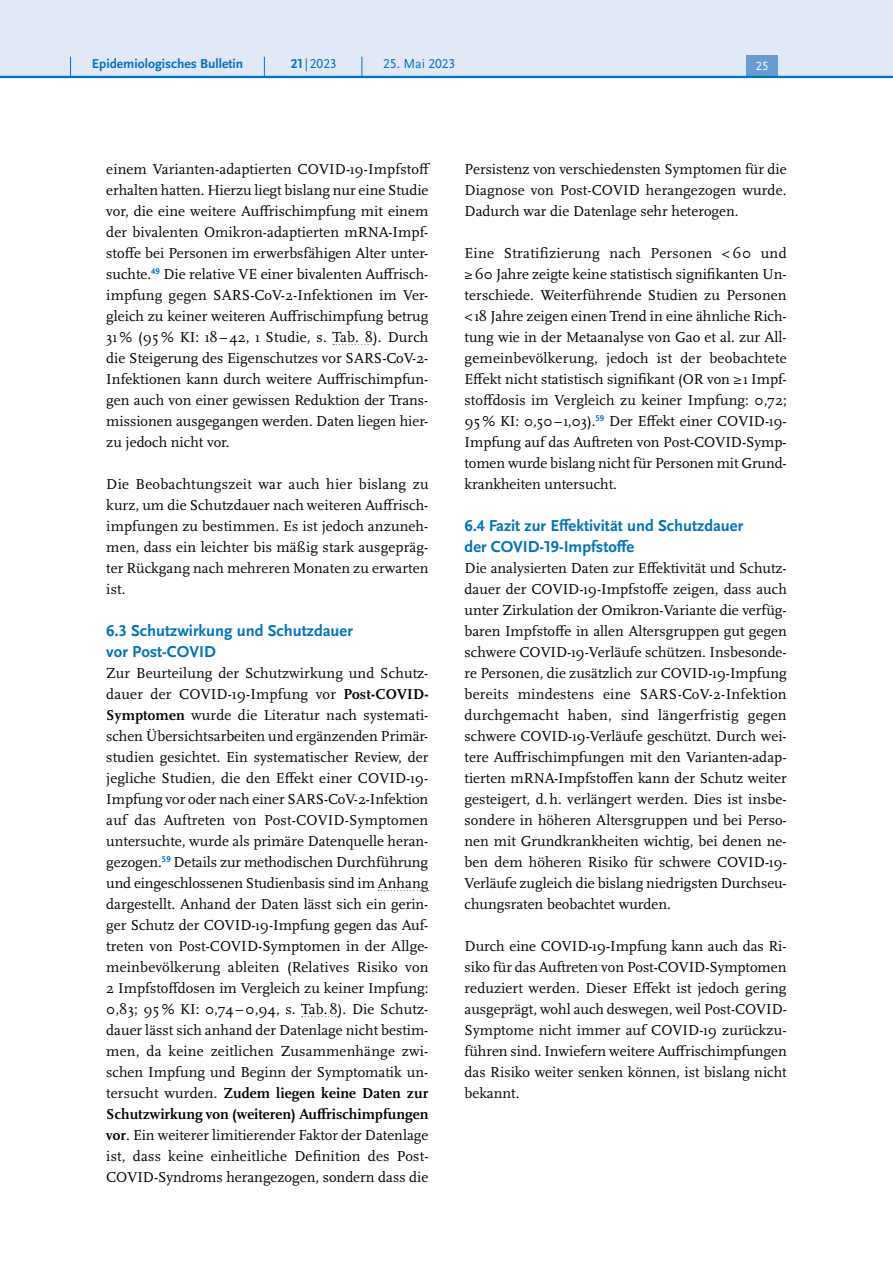
<style>
.page{position:relative;width:893px;height:1263px;background:#fff}
.page>*{position:absolute;margin:0;border:0;box-sizing:border-box;transform-origin:0 0}
.H4_-_Neu{font:700 16.5px/21px "Scala Sans Pro";color:#0072bc}
.P_-_Fließtext{font:15px/21px "Scala Pro";color:#000;text-align:justify}
.t1{font:700 13.5px "Scala Sans Pro";color:#0072bc}
.t2{font:13.5px "Scala Sans Pro";color:#0072bc}
.t3{font:12.45px "Scala Sans Pro";color:#fff}
.s1{font-weight:700}
</style>
<div class="page">
<svg style="left:333px;top:344px;width:41px;height:1px"></svg>
<svg style="left:378px;top:890px;width:51px;height:1px"></svg>
<svg style="left:302px;top:1016px;width:36px;height:1px"></svg>
<div style="left:0;top:0;width:893px;height:77px;background:#e1e8f6"></div>
<div style="left:746px;top:55px;width:32px;height:21px;background:#679bd2"></div>
<hr style="left:0;top:76px;width:893px;height:2px;background:#0072bc">
<svg style="left:70px;top:57px;width:1px;height:19px"></svg>
<svg style="left:264px;top:57px;width:1px;height:19px"></svg>
<svg style="left:362px;top:57px;width:1px;height:19px"></svg>
<p class="t1" style="left:92px;top:55px;width:153px">Epidemiologisches Bulletin</p>
<p class="t2" style="left:291px;top:55px;width:47px"><span class="s1">21</span> |2023</p>
<p class="t2" style="left:383px;top:55px;width:73px">25. Mai 2023</p>
<p class="t3" style="left:756px;top:59px;width:14px">25</p>
<p class="P_-_Fließtext" style="left:106px;top:158px;width:326px;text-align:left">einem Varianten-adaptierten COVID-19-Impfstoff erhalten hatten. Hierzu liegt bislang nur eine Studie vor, die eine weitere Auffrischimpfung mit einem der bivalenten Omikron-adaptierten mRNA-Impf&shy;stoffe bei Personen im erwerbsfähigen Alter unter&shy;suchte.<sup>49</sup> Die relative VE einer bivalenten Auffrisch&shy;impfung gegen SARS-CoV-2-Infektionen im Ver&shy;gleich zu keiner weiteren Auffrischimpfung betrug 31 % (95 % KI: 18 – 42, 1 Studie, s. Tab. 8). Durch die Steigerung des Eigenschutzes vor SARS-CoV-2- Infektionen kann durch weitere Auffrischimpfun&shy;gen auch von einer gewissen Reduktion der Trans&shy;missionen ausgegangen werden. Daten liegen hier&shy;zu jedoch nicht vor.</p>
<p class="P_-_Fließtext" style="left:106px;top:473px;width:324px">Die Beobachtungszeit war auch hier bislang zu kurz, um die Schutzdauer nach weiteren Auffrisch&shy;impfungen zu bestimmen. Es ist jedoch anzuneh&shy;men, dass ein leichter bis mäßig stark ausgepräg&shy;ter Rückgang nach mehreren Monaten zu erwarten ist.</p>
<h3 class="H4_-_Neu" style="left:106px;top:620px;width:248px">6.3 Schutzwirkung und Schutzdauer vor Post-COVID</h3>
<p class="P_-_Fließtext" style="left:106px;top:662px;width:324px">Zur Beurteilung der Schutzwirkung und Schutz&shy;dauer der COVID-19-Impfung vor <span class="s1">Post-COVID-Symptomen</span> wurde die Literatur nach systemati&shy;schen Übersichtsarbeiten und ergänzenden Primär&shy;studien gesichtet. Ein systematischer Review, der jegliche Studien, die den Effekt einer COVID-19- Impfung vor oder nach einer SARS-CoV-2-Infektion auf das Auftreten von Post-COVID-Symptomen untersuchte, wurde als primäre Datenquelle heran&shy;gezogen.<sup>59</sup> Details zur methodischen Durchführung und eingeschlossenen Studienbasis sind im Anhang dargestellt. Anhand der Daten lässt sich ein gerin&shy;ger Schutz der COVID-19-Impfung gegen das Auf&shy;treten von Post-COVID-Symptomen in der Allge&shy;meinbevölkerung ableiten (Relatives Risiko von 2 Impfstoffdosen im Vergleich zu keiner Impfung:<br>0,83; 95 % KI: 0,74 –0,94, s. Tab. 8). Die Schutz&shy;dauer lässt sich anhand der Datenlage nicht bestim&shy;men, da keine zeitlichen Zusammenhänge zwi&shy;schen Impfung und Beginn der Symptomatik un&shy;tersucht wurden. <span class="s1">Zudem liegen keine Daten zur Schutzwirkung von (weiteren) Auffrischimpfungen vor</span>. Ein weiterer limitierender Faktor der Datenlage ist, dass keine einheitliche Definition des Post-COVID-Syndroms herangezogen, sondern dass die</p>
<p class="P_-_Fließtext" style="left:465px;top:158px;width:324px">Persistenz von verschiedensten Symptomen für die Diagnose von Post-COVID herangezogen wurde.<br>Dadurch war die Datenlage sehr heterogen.</p>
<p class="P_-_Fließtext" style="left:465px;top:242px;width:324px">Eine Stratifizierung nach Personen &lt; 60 und ≥60 Jahre zeigte keine statistisch signifikanten Un&shy;terschiede. Weiterführende Studien zu Personen &lt;18 Jahre zeigen einen Trend in eine ähnliche Rich&shy;tung wie in der Metaanalyse von Gao et al. zur All&shy;gemeinbevölkerung, jedoch ist der beobachtete Effekt nicht statistisch signifikant (OR von ≥1 Impf&shy;stoffdosis im Vergleich zu keiner Impfung: 0,72; 95 % KI: 0,50– 1,03).<sup>59</sup> Der Effekt einer COVID-19- Impfung auf das Auftreten von Post-COVID-Symp&shy;tomen wurde bislang nicht für Personen mit Grund&shy;krankheiten untersucht.</p>
<h3 class="H4_-_Neu" style="left:465px;top:515px;width:280px">6.4 Fazit zur Effektivität und Schutzdauer der COVID-19-Impfstoffe</h3>
<p class="P_-_Fließtext" style="left:465px;top:557px;width:324px">Die analysierten Daten zur Effektivität und Schutz&shy;dauer der COVID-19-Impfstoffe zeigen, dass auch unter Zirkulation der Omikron-Variante die verfüg&shy;baren Impfstoffe in allen Altersgruppen gut gegen schwere COVID-19-Verläufe schützen. Insbesonde&shy;re Personen, die zusätzlich zur COVID-19-Impfung bereits mindestens eine SARS-CoV-2-Infektion durchgemacht haben, sind längerfristig gegen schwere COVID-19-Verläufe geschützt. Durch wei&shy;tere Auffrischimpfungen mit den Varianten-adap&shy;tierten mRNA-Impfstoffen kann der Schutz weiter gesteigert, d.h. verlängert werden. Dies ist insbe&shy;sondere in höheren Altersgruppen und bei Perso&shy;nen mit Grundkrankheiten wichtig, bei denen ne&shy;ben dem höheren Risiko für schwere COVID-19- Verläufe zugleich die bislang niedrigsten Durchseu&shy;chungsraten beobachtet wurden.</p>
<p class="P_-_Fließtext" style="left:465px;top:935px;width:324px">Durch eine COVID-19-Impfung kann auch das Ri&shy;siko für das Auftreten von Post-COVID-Symptomen reduziert werden. Dieser Effekt ist jedoch gering ausgeprägt, wohl auch deswegen, weil Post-COVID-Symptome nicht immer auf COVID-19 zurückzu&shy;führen sind. Inwiefern weitere Auffrischimpfungen das Risiko weiter senken können, ist bislang nicht bekannt.</p>
</div>
